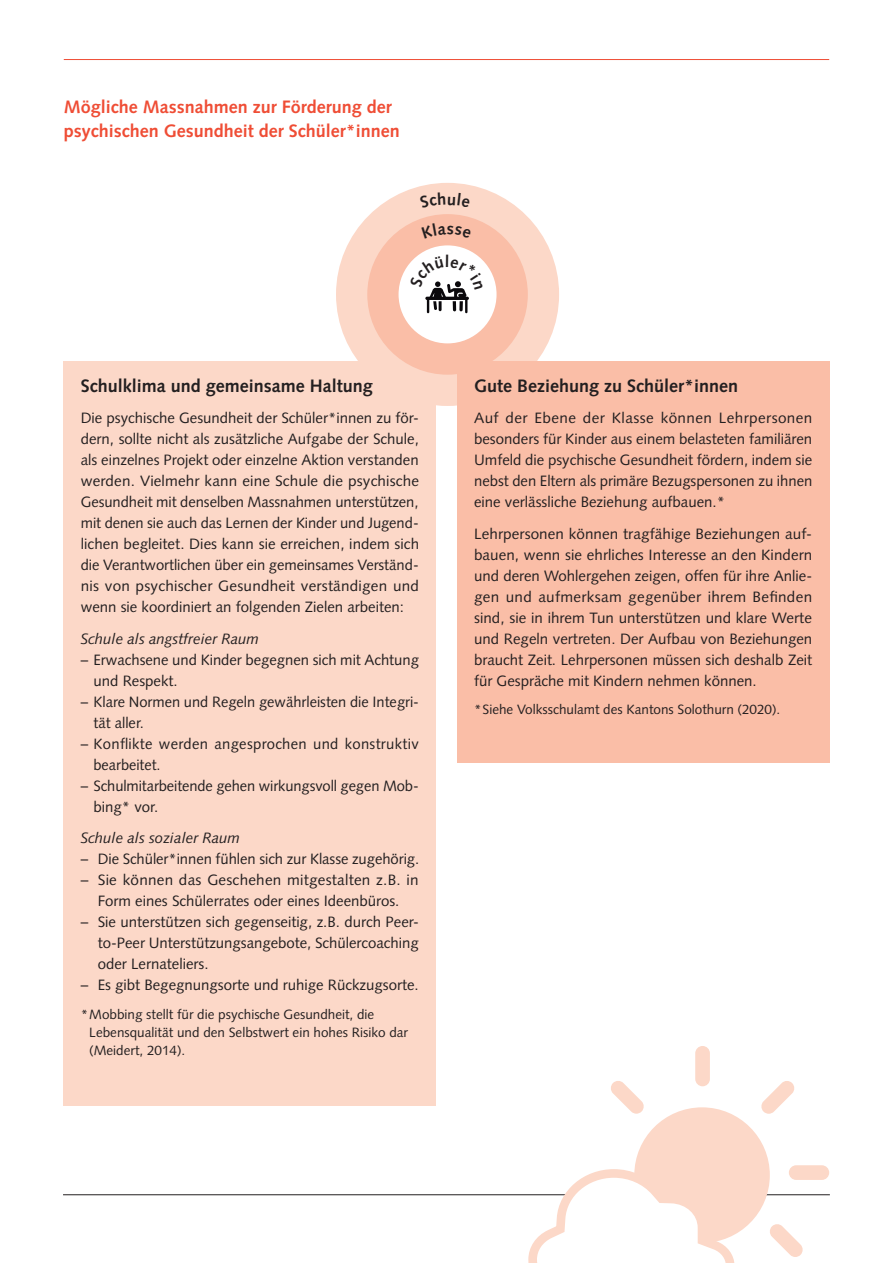
<style>
.page{position:relative;width:893px;height:1263px;background:#fff}
.page>*{position:absolute;margin:0;border:0;box-sizing:border-box;transform-origin:0 0}
.t1{font:700 18px/24px "Syntax LT Std";color:#ef4d35}
.t2{font:700 18px "Syntax LT Std";color:#231f20}
.t3{font:700 16.5px "Syntax LT Std";color:#231f20}
.t4{font:15px/21px "Syntax LT Std";color:#231f20;text-align:justify}
.t5{font:15px/21px "Syntax LT Std";letter-spacing:.02em;color:#231f20}
.t6{font:italic 15px "Syntax LT Std";color:#231f20}
.t7{font:13.5px/18px "Syntax LT Std";color:#231f20}
</style>
<div class="page">
<hr style="left:64px;top:59px;width:765px;height:1px;background:#ef4d35">
<div style="left:64px;top:361px;width:372px;height:745px;background:#fcd8c8"></div>
<div style="left:336px;top:183px;width:223px;height:223px;background:#fcd8c8;border-radius:50%"></div>
<div style="left:367px;top:214px;width:161px;height:161px;background:#fabea7;border-radius:50%"></div>
<div style="left:399px;top:245px;width:98px;height:98px;background:#fff;border-radius:50%"></div>
<hr style="left:63px;top:1194px;width:767px;height:1px;background:#231f20">
<div style="left:457px;top:361px;width:372px;height:402px;background:#fabea7"></div>
<div style="left:695px;top:1046px;width:15px;height:40px;background:#fcd8c8;border-radius:7px"></div>
<div style="left:789px;top:1165px;width:40px;height:15px;background:#fcd8c8;border-radius:7px"></div>
<svg style="left:761px;top:1081px;width:34px;height:33px"></svg>
<svg style="left:611px;top:1081px;width:33px;height:33px"></svg>
<svg style="left:770px;top:1224px;width:33px;height:33px"></svg>
<div style="left:639px;top:1112px;width:126px;height:126px;background:#fcd8c8;border-radius:50%"></div>
<div style="left:634px;top:1107px;width:136px;height:136px;border:9px solid #fcd8c8;border-radius:50%"></div>
<svg style="left:524px;top:1165px;width:215px;height:98px"></svg>
<svg style="left:410px;top:256px;width:73px;height:57px"></svg>
<p class="t1" style="left:64px;top:95px;width:338px">Mögliche Massnahmen zur Förderung der psychischen Gesundheit der Schüler*innen</p>
<p class="t3" style="left:445px;top:252px;width:6px">l</p>
<p class="t2" style="left:81px;top:375px;width:294px">Schulklima und gemeinsame Haltung</p>
<p class="t4" style="left:81px;top:408px;width:340px">Die psychische Gesundheit der Schüler*innen zu för&shy;dern, sollte nicht als zusätzliche Aufgabe der Schule, als einzelnes Projekt oder einzelne Aktion verstanden werden. Vielmehr kann eine Schule die psychische Gesundheit mit denselben Massnahmen unterstützen, mit denen sie auch das Lernen der Kinder und Jugend&shy;lichen begleitet. Dies kann sie erreichen, indem sich die Verantwortlichen über ein gemeinsames Verständ&shy;nis von psychischer Gesundheit verständigen und wenn sie koordiniert an folgenden Zielen arbeiten:</p>
<p class="t6" style="left:81px;top:630px;width:180px">Schule als angstfreier Raum</p>
<p class="t4" style="left:94px;top:649px;width:327px;text-indent:-13px">– Erwachsene und Kinder begegnen sich mit Achtung und Respekt.</p>
<p class="t4" style="left:94px;top:691px;width:327px;text-indent:-13px">– Klare Normen und Regeln gewährleisten die Integri&shy;tät aller.</p>
<p class="t5" style="left:94px;top:733px;width:327px;text-indent:-13px">– Konflikte werden angesprochen und konstruktiv bearbeitet.</p>
<p class="t4" style="left:94px;top:775px;width:327px;text-indent:-13px">– Schulmitarbeitende gehen wirkungsvoll gegen Mob&shy;bing* vor.</p>
<p class="t6" style="left:81px;top:829px;width:161px">Schule als sozialer Raum</p>
<p class="t4" style="left:81px;top:849px;width:340px">– Die Schüler*innen fühlen sich zur Klasse zugehörig.</p>
<p class="t4" style="left:81px;top:870px;width:339px;text-align:center">– Sie können das Geschehen mitgestalten z.B. in<br>Form eines Schülerrates oder eines Ideenbüros.</p>
<p class="t4" style="left:98px;top:912px;width:323px;text-indent:-17px">– Sie unterstützen sich gegenseitig, z.B. durch Peer&shy;to-Peer Unterstützungsangebote, Schülercoaching oder Lernateliers.</p>
<p class="t4" style="left:81px;top:975px;width:339px">– Es gibt Begegnungsorte und ruhige Rückzugsorte.</p>
<p class="t7" style="left:89px;top:1005px;width:320px;text-indent:-9px">*Mobbing stellt für die psychische Gesundheit, die<br>Lebensqualität und den Selbstwert ein hohes Risiko dar (Meidert, 2014).</p>
<p class="t2" style="left:474px;top:375px;width:266px">Gute Beziehung zu Schüler*innen</p>
<p class="t4" style="left:474px;top:408px;width:340px">Auf der Ebene der Klasse können Lehrpersonen besonders für Kinder aus einem belasteten familiären Umfeld die psychische Gesundheit fördern, indem sie nebst den Eltern als primäre Bezugspersonen zu ihnen eine verlässliche Beziehung aufbauen.*</p>
<p class="t4" style="left:474px;top:523px;width:340px">Lehrpersonen können tragfähige Beziehungen auf&shy;bauen, wenn sie ehrliches Interesse an den Kindern und deren Wohlergehen zeigen, offen für ihre Anlie&shy;gen und aufmerksam gegenüber ihrem Befinden sind, sie in ihrem Tun unterstützen und klare Werte und Regeln vertreten. Der Aufbau von Beziehungen braucht Zeit. Lehrpersonen müssen sich deshalb Zeit für Gespräche mit Kindern nehmen können.</p>
<p class="t7" style="left:474px;top:701px;width:308px">*Siehe Volksschulamt des Kantons Solothurn (2020).</p>
</div>
